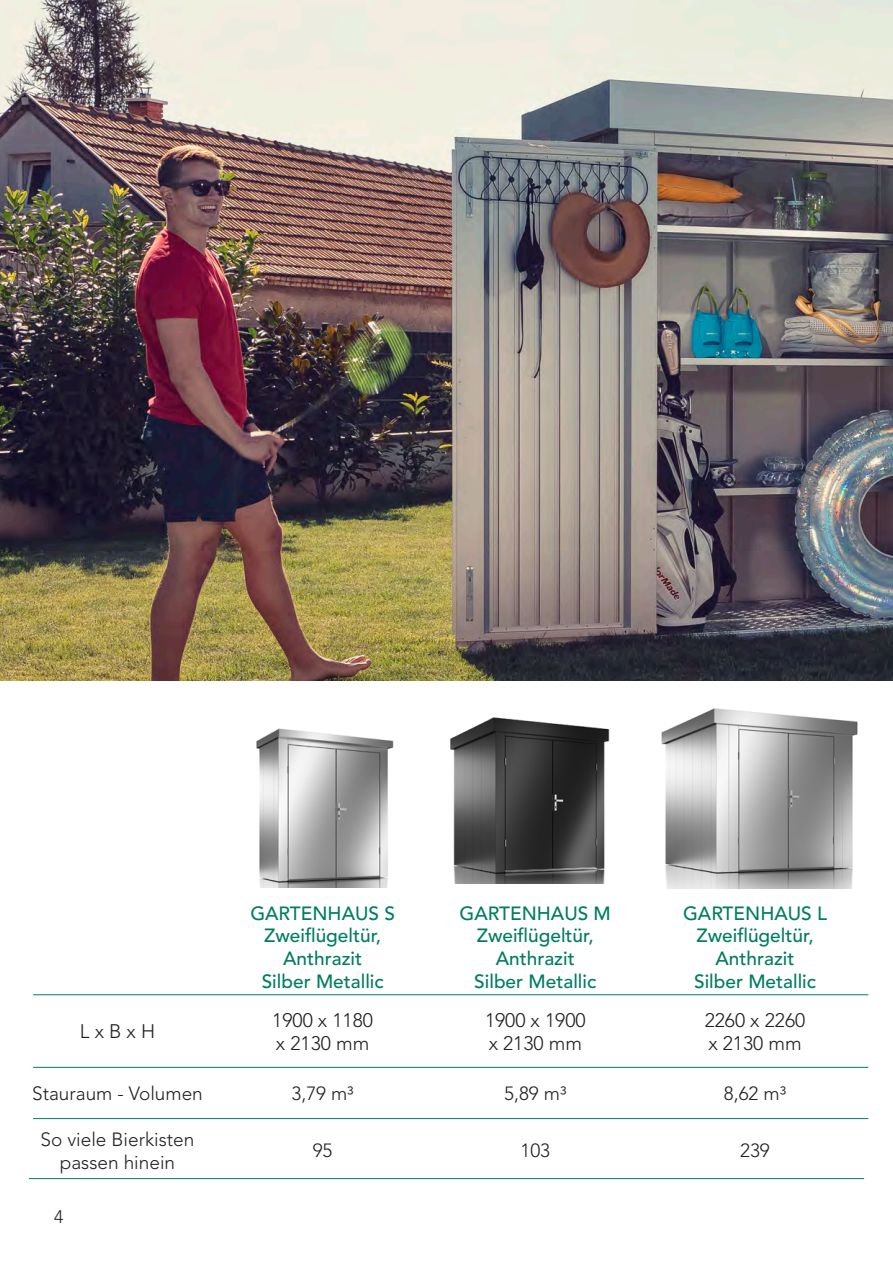
<style>
.page{position:relative;width:893px;height:1263px;background:#fff}
.page>*{position:absolute;margin:0;border:0;box-sizing:border-box;transform-origin:0 0}
.t1{font:300 19.5px/23.4px "Avenir LT Std";color:#231f20}
.t2{font:500 19.05px/22.8px "Avenir LT Std";color:#007d62;text-align:center}
.t3{font:300 19.05px/22.8px "Avenir LT Std";color:#231f20;text-align:center}
.t4{font:300 18px "Avenir LT Std";color:#231f20}
</style>
<div class="page">
<img style="left:661px;top:708px;width:197px;height:180px">
<img style="left:0;top:0;width:893px;height:680px">
<img style="left:450px;top:717px;width:160px;height:166px">
<img style="left:256px;top:728px;width:138px;height:159px">
<hr style="left:33px;top:1067px;width:835px;height:1px;background:#007d62">
<hr style="left:33px;top:994px;width:835px;height:1px;background:#007d62">
<hr style="left:33px;top:1118px;width:835px;height:1px;background:#007d62">
<hr style="left:29px;top:1178px;width:835px;height:1px;background:#007d62">
<p class="t1" style="left:80px;top:1020px;width:77px">L x B x H</p>
<p class="t2" style="left:250px;top:902px;width:146px">GARTENHAUS S<br>Zweiflügeltür,<br>Anthrazit<br>Silber Metallic</p>
<p class="t1" style="left:272px;top:1008px;width:102px">1900 x 1180 x 2130 mm</p>
<p class="t3" style="left:32px;top:1082px;width:172px">Stauraum - Volumen</p>
<p class="t3" style="left:291px;top:1082px;width:64px">3,79 m3</p>
<p class="t3" style="left:41px;top:1128px;width:155px">So viele Bierkisten passen hinein</p>
<p class="t4" style="left:54px;top:1206px;width:11px">4</p>
<p class="t3" style="left:313px;top:1139px;width:21px">95</p>
<p class="t2" style="left:460px;top:902px;width:153px">GARTENHAUS M<br>Zweiflügeltür,<br>Anthrazit<br>Silber Metallic</p>
<p class="t1" style="left:485px;top:1008px;width:102px">1900 x 1900 x 2130 mm</p>
<p class="t3" style="left:504px;top:1082px;width:64px">5,89 m3</p>
<p class="t3" style="left:520px;top:1139px;width:31px">103</p>
<p class="t2" style="left:683px;top:902px;width:145px">GARTENHAUS L<br>Zweiflügeltür,<br>Anthrazit<br>Silber Metallic</p>
<p class="t1" style="left:705px;top:1008px;width:102px">2260 x 2260 x 2130 mm</p>
<p class="t3" style="left:724px;top:1082px;width:64px">8,62 m3</p>
<p class="t3" style="left:740px;top:1139px;width:31px">239</p>
</div>
